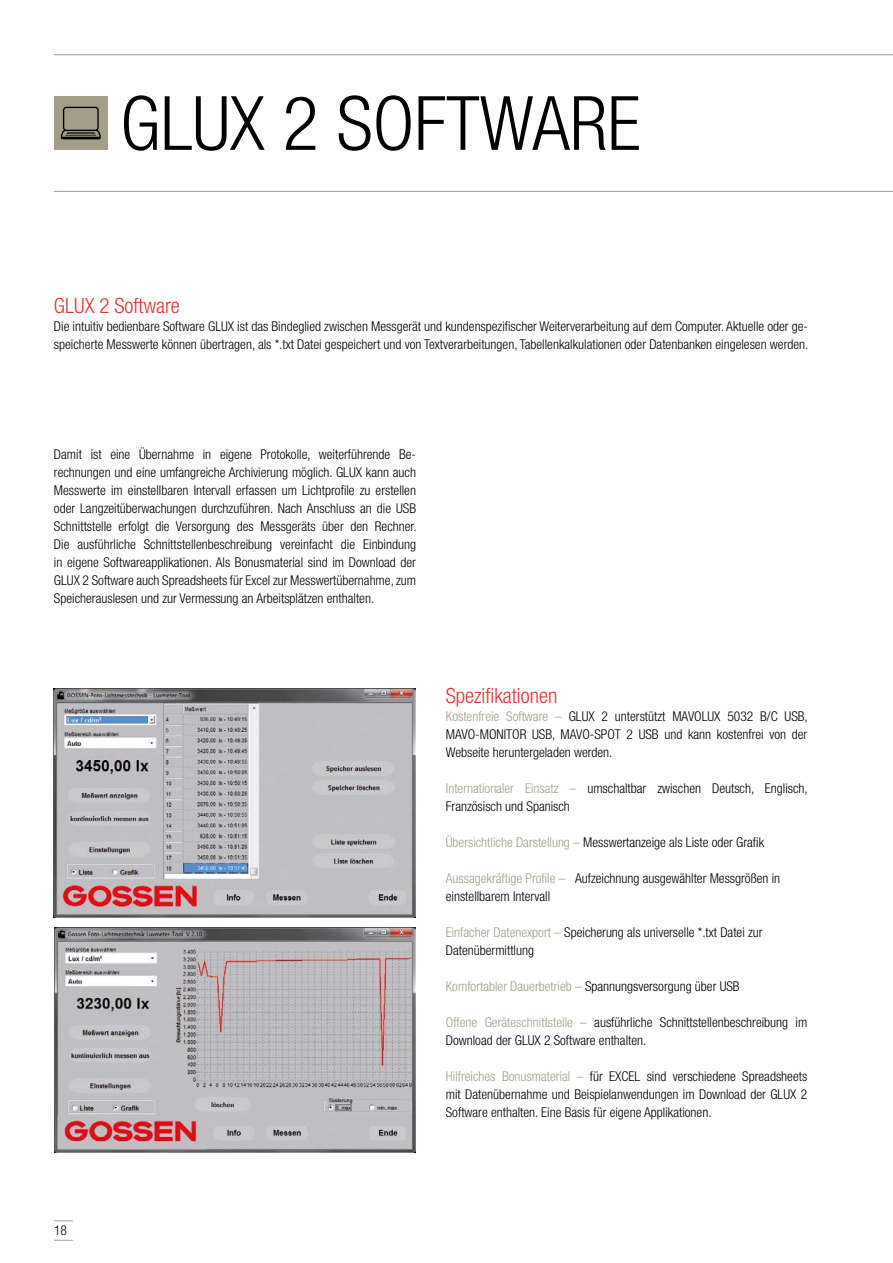
<style>
.page{position:relative;width:893px;height:1263px;background:#fff}
.page>*{position:absolute;margin:0;border:0;box-sizing:border-box;transform-origin:0 0}
.t1{font:300 condensed 75px "Helvetica Neue LT Std";color:#000}
.t2{font:300 condensed 21px "Helvetica Neue LT Std";color:#e73230}
.t3{font:300 condensed 13.5px/18px "Helvetica Neue LT Std";color:#000}
.s1{color:#a49e89}
.s2{color:#fff}
</style>
<div class="page">
<hr style="left:892px;top:0;width:1px;height:1263px;background:#000">
<svg style="left:54px;top:1220px;width:19px;height:1px"></svg>
<svg style="left:54px;top:1240px;width:19px;height:1px"></svg>
<hr style="left:54px;top:191px;width:839px;height:1px;background:#a49e89">
<hr style="left:54px;top:54px;width:839px;height:1px;background:#a49e89">
<div style="left:54px;top:96px;width:54px;height:54px;background:#a49e89"></div>
<img style="left:54px;top:688px;width:361px;height:229px">
<img style="left:54px;top:927px;width:361px;height:225px">
<svg style="left:61px;top:107px;width:40px;height:32px"></svg>
<h1 class="t1" style="left:120px;top:80px;width:522px">GLUX 2 SOFTWARE</h1>
<h2 class="t2" style="left:54px;top:294px;width:127px">GLUX 2 Software</h2>
<p class="t3" style="left:54px;top:317px;width:756px">Die intuitiv bedienbare Software GLUX ist das Bindeglied zwischen Messgerät und kundenspezifischer Weiterverarbeitung auf dem Computer. Aktuelle oder ge&shy;speicherte Messwerte können übertragen, als *.txt Datei gespeichert und von Textverarbeitungen, Tabellenkalkulationen oder Datenbanken eingelesen werden.</p>
<p class="t3" style="left:54px;top:445px;width:364px;text-align:justify">Damit ist eine Übernahme in eigene Protokolle, weiterführende Be&shy;rechnungen und eine umfangreiche Archivierung möglich. GLUX kann auch Messwerte im einstellbaren Intervall erfassen um Lichtprofile zu erstellen oder Langzeitüberwachungen durchzuführen. Nach Anschluss an die USB Schnittstelle erfolgt die Versorgung des Messgeräts über den Rechner.<br>Die ausführliche Schnittstellenbeschreibung vereinfacht die Einbindung in eigene Softwareapplikationen. Als Bonusmaterial sind im Download der GLUX 2 Software auch Spreadsheets für Excel zur Messwertübernahme, zum Speicherauslesen und zur Vermessung an Arbeitsplätzen enthalten.</p>
<h2 class="t2" style="left:446px;top:684px;width:113px">Spezifikationen</h2>
<p class="t3" style="left:446px;top:707px;width:363px;text-align:justify"><span class="s1">Kostenfreie Software –</span> GLUX 2 unterstützt MAVOLUX 5032 B/C USB, MAVO-MONITOR USB, MAVO-SPOT 2 USB und kann kostenfrei von der Webseite heruntergeladen werden.</p>
<p class="t3" style="left:446px;top:779px;width:363px"><span class="s1">Internationaler Einsatz –</span> umschaltbar zwischen Deutsch, Englisch,<br>Französisch und Spanisch</p>
<p class="t3" style="left:446px;top:833px;width:320px"><span class="s1">Übersichtliche Darstellung –</span> Messwertanzeige als Liste oder Grafik</p>
<p class="t3" style="left:446px;top:869px;width:336px"><span class="s1">Aussagekräftige Profile –</span> <span class="s2">A</span>Aufzeichnung ausgewählter Messgrößen in einstellbarem Intervall</p>
<p class="t3" style="left:446px;top:923px;width:318px"><span class="s1">Einfacher Datenexport –</span> Speicherung als universelle *.txt Datei zur<br>Datenübermittlung</p>
<p class="t3" style="left:446px;top:977px;width:295px"><span class="s1">Komfortabler Dauerbetrieb –</span> Spannungsversorgung über USB</p>
<p class="t3" style="left:446px;top:1013px;width:363px"><span class="s1">Offene Geräteschnittstelle –</span> ausführliche Schnittstellenbeschreibung im<br>Download der GLUX 2 Software enthalten.</p>
<p class="t3" style="left:446px;top:1067px;width:363px;text-align:justify"><span class="s1">Hilfreiches Bonusmaterial –</span> für EXCEL sind verschiedene Spreadsheets mit Datenübernahme und Beispielanwendungen im Download der GLUX 2<br>Software enthalten. Eine Basis für eigene Applikationen.</p>
<p class="t3" style="left:54px;top:1221px;width:14px">18</p>
</div>
